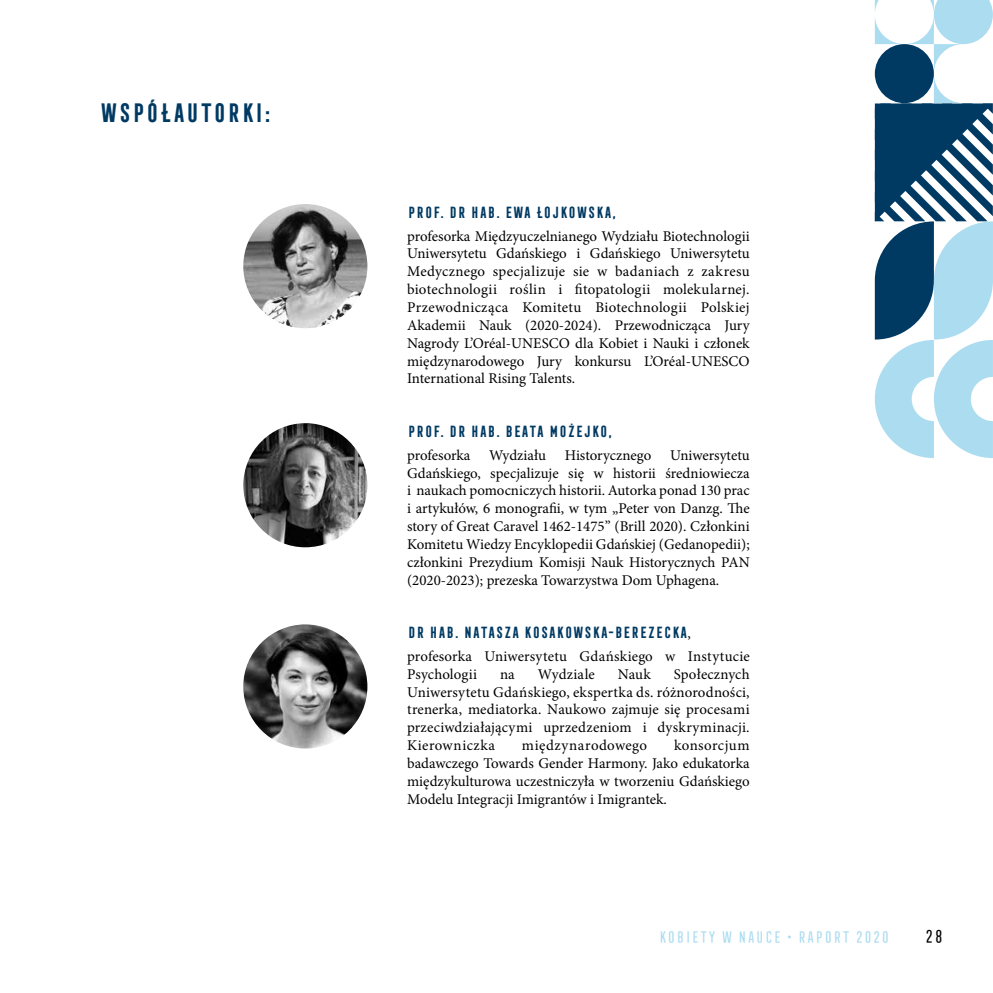
<style>
.page{position:relative;width:993px;height:993px;background:#fff}
.page>*{position:absolute;margin:0;border:0;box-sizing:border-box;transform-origin:0 0}
.t1{font:700 24.5px "Frontage Condensed";color:#003a63}
.t2{font:17.5px "Frontage Condensed";color:#000}
.t3{font:15.75px "Frontage Condensed";color:#abdcf0}
.t4{font:14.88px/17.8px "Minion Pro";color:#000;text-align:justify}
.t5{font:700 14.88px "Frontage Condensed";color:#003a63}
.t6{font:14.88px "Minion Pro";letter-spacing:.03em;color:#000}
.s1{font-family:"Minion Pro";font-weight:400;color:#000}
</style>
<div class="page">
<img style="left:243px;top:204px;width:124px;height:124px;border-radius:62px">
<img style="left:243px;top:423px;width:124px;height:124px;border-radius:62px">
<img style="left:243px;top:624px;width:124px;height:124px;border-radius:62px">
<svg style="left:874px;top:0;width:119px;height:458px"></svg>
<h1 class="t1" style="left:99px;top:99px;width:173px">WSPÓŁAUTORKI:</h1>
<p class="t5" style="left:407px;top:204px;width:210px">PROF. DR HAB. EWA ŁOJKOWSKA,</p>
<p class="t4" style="left:407px;top:227px;width:344px">profesorka Międzyuczelnianego Wydziału Biotechnologii Uniwersytetu Gdańskiego i Gdańskiego Uniwersytetu Medycznego specjalizuje sie w badaniach z zakresu biotechnologii roślin i fitopatologii molekularnej.<br>Przewodnicząca Komitetu Biotechnologii Polskiej Akademii Nauk (2020-2024). Przewodnicząca Jury Nagrody L’Oréal-UNESCO dla Kobiet i Nauki i członek międzynarodowego Jury konkursu L’Oréal-UNESCO International Rising Talents.</p>
<p class="t5" style="left:407px;top:422px;width:206px">PROF. DR HAB. BEATA MOŻEJKO,</p>
<p class="t4" style="left:407px;top:446px;width:65px">profesorka</p>
<p class="t4" style="left:489px;top:446px;width:58px">Wydziału</p>
<p class="t4" style="left:564px;top:446px;width:88px">Historycznego</p>
<p class="t4" style="left:407px;top:446px;width:344px;text-indent:263px">Uniwersytetu Gdańskiego, specjalizuje się w historii średniowiecza i naukach pomocniczych historii. Autorka ponad 130 prac i artykułów, 6 monografii, w tym „Peter von Danzg. The story of Great Caravel 1462-1475” (Brill 2020). Członkini Komitetu Wiedzy Encyklopedii Gdańskiej (Gedanopedii); członkini Prezydium Komisji Nauk Historycznych PAN (2020-2023); prezeska Towarzystwa Dom Uphagena.</p>
<p class="t5" style="left:407px;top:623px;width:285px">DR HAB. NATASZA KOSAKOWSKA-BEREZECKA<span class="s1">,</span></p>
<p class="t4" style="left:407px;top:647px;width:344px">profesorka Uniwersytetu Gdańskiego w Instytucie<br>Psychologii</p>
<p class="t4" style="left:407px;top:665px;width:344px;text-indent:267px">Społecznych Uniwersytetu Gdańskiego, ekspertka ds. różnorodności, trenerka, mediatorka. Naukowo zajmuje się procesami przeciwdziałającymi uprzedzeniom i dyskryminacji.<br>Kierowniczka</p>
<p class="t4" style="left:500px;top:665px;width:16px">na</p>
<p class="t4" style="left:537px;top:665px;width:59px">Wydziale</p>
<p class="t4" style="left:617px;top:665px;width:35px">Nauk</p>
<p class="t4" style="left:407px;top:736px;width:344px;text-indent:267px">konsorcjum badawczego Towards Gender Harmony. Jako edukatorka międzykulturowa uczestniczyła w tworzeniu Gdańskiego Modelu Integracji Imigrantów i Imigrantek.</p>
<p class="t6" style="left:521px;top:735px;width:127px">międzynarodowego</p>
<p class="t3" style="left:658px;top:928px;width:233px">KOBIETY W NAUCE • RAPORT 2020</p>
<p class="t2" style="left:923px;top:926px;width:21px">28</p>
</div>
